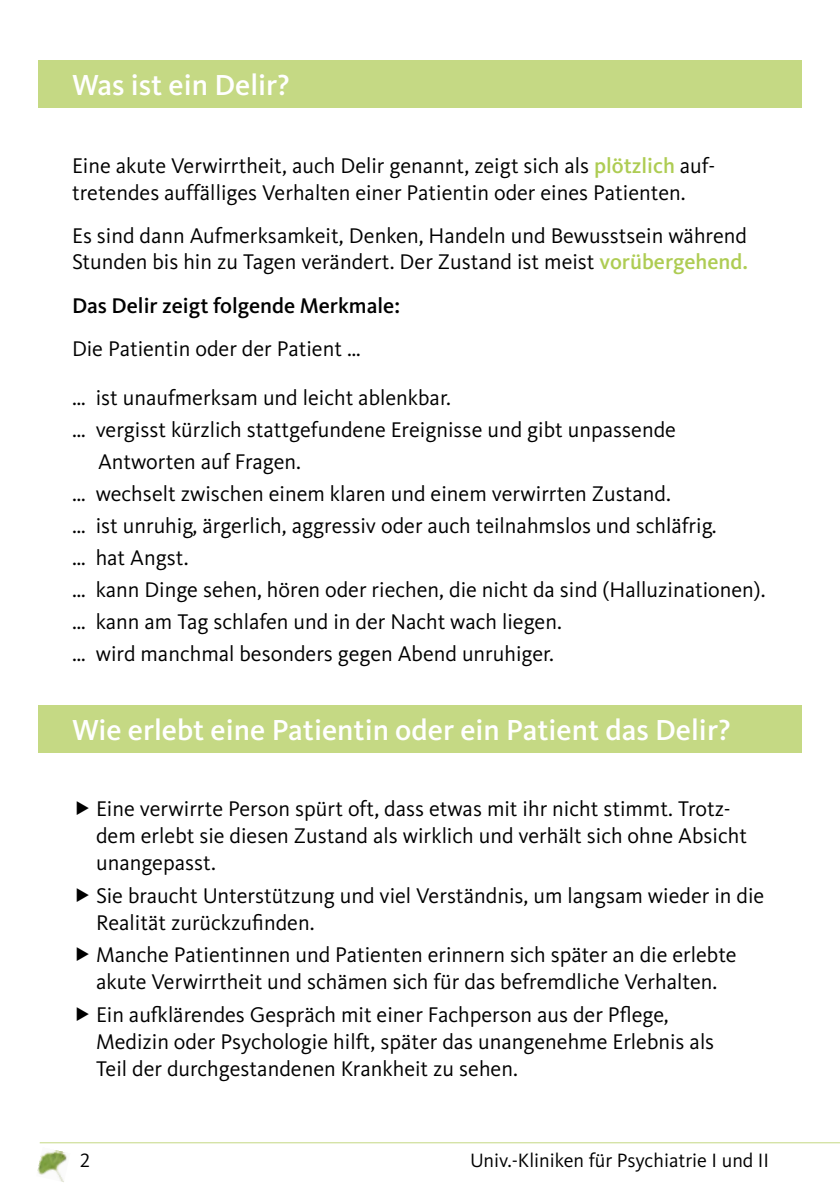
<style>
.page{position:relative;width:840px;height:1191px;background:#fff}
.page>*{position:absolute;margin:0;border:0;box-sizing:border-box;transform-origin:0 0}
.t1{font:500 30px "Kievit Pro";color:#fff}
.t2{font:22px/27px "Kievit Pro";color:#000}
.t3{font:500 22px "Kievit Pro";color:#000}
.t4{font:20px "Kievit Pro";color:#000}
.s1{font-weight:500;color:#aecc53}
</style>
<div class="page">
<img style="left:37px;top:1150px;width:30px;height:32px">
<hr style="left:40px;top:1142px;width:799px;height:1px;background:#c5d984">
<div style="left:38px;top:61px;width:763px;height:47px;background:#c5d984"></div>
<div style="left:38px;top:706px;width:763px;height:47px;background:#c5d984"></div>
<h1 class="t1" style="left:72px;top:67px;width:219px">Was ist ein Delir?</h1>
<p class="t2" style="left:72px;top:152px;width:644px;line-height:26.4px">Eine akute Verwirrtheit, auch Delir genannt, zeigt sich als <span class="s1">plötzlich</span> auf&shy;tretendes auffälliges Verhalten einer Patientin oder eines Patienten.</p>
<p class="t2" style="left:72px;top:222px;width:677px;line-height:26.4px">Es sind dann Aufmerksamkeit, Denken, Handeln und Bewusstsein während<br>Stunden bis hin zu Tagen verändert. Der Zustand ist meist <span class="s1">vorübergehend.</span></p>
<p class="t3" style="left:72px;top:292px;width:329px">Das Delir zeigt folgende Merkmale:</p>
<p class="t2" style="left:72px;top:335px;width:290px">Die Patientin oder der Patient …</p>
<p class="t2" style="left:72px;top:384px;width:380px">… ist unaufmerksam und leicht ablenkbar.</p>
<p class="t2" style="left:72px;top:416px;width:605px">… vergisst kürzlich stattgefundene Ereignisse und gibt unpassende</p>
<p class="t2" style="left:98px;top:448px;width:204px">Antworten auf Fragen.</p>
<p class="t2" style="left:72px;top:480px;width:600px">… wechselt zwischen einem klaren und einem verwirrten Zustand.</p>
<p class="t2" style="left:72px;top:512px;width:645px">… ist unruhig, ärgerlich, aggressiv oder auch teilnahmslos und schläfrig.</p>
<p class="t2" style="left:72px;top:544px;width:118px">… hat Angst.</p>
<p class="t2" style="left:72px;top:576px;width:694px">… kann Dinge sehen, hören oder riechen, die nicht da sind (Halluzinationen).</p>
<p class="t2" style="left:72px;top:608px;width:491px">… kann am Tag schlafen und in der Nacht wach liegen.</p>
<p class="t2" style="left:72px;top:640px;width:483px">… wird manchmal besonders gegen Abend unruhiger.</p>
<h1 class="t1" style="left:72px;top:712px;width:659px">Wie erlebt eine Patientin oder ein Patient das Delir?</h1>
<p class="t2" style="left:96px;top:795px;width:652px">Eine verwirrte Person spürt oft, dass etwas mit ihr nicht stimmt. Trotz&shy;dem erlebt sie diesen Zustand als wirklich und verhält sich ohne Absicht unangepasst.</p>
<p class="t2" style="left:96px;top:881px;width:669px">Sie braucht Unterstützung und viel Verständnis, um langsam wieder in die<br>Realität zurückzufinden.</p>
<p class="t2" style="left:96px;top:941px;width:641px">Manche Patientinnen und Patienten erinnern sich später an die erlebte akute Verwirrtheit und schämen sich für das befremdliche Verhalten.</p>
<p class="t2" style="left:96px;top:1001px;width:619px">Ein aufklärendes Gespräch mit einer Fachperson aus der Pflege,<br>Medizin oder Psychologie hilft, später das unangenehme Erlebnis als<br>Teil der durchgestandenen Krankheit zu sehen.</p>
<p class="t4" style="left:80px;top:1148px;width:11px">2</p>
<p class="t4" style="left:470px;top:1148px;width:300px">Univ.-Kliniken für Psychiatrie I und II</p>
</div>
